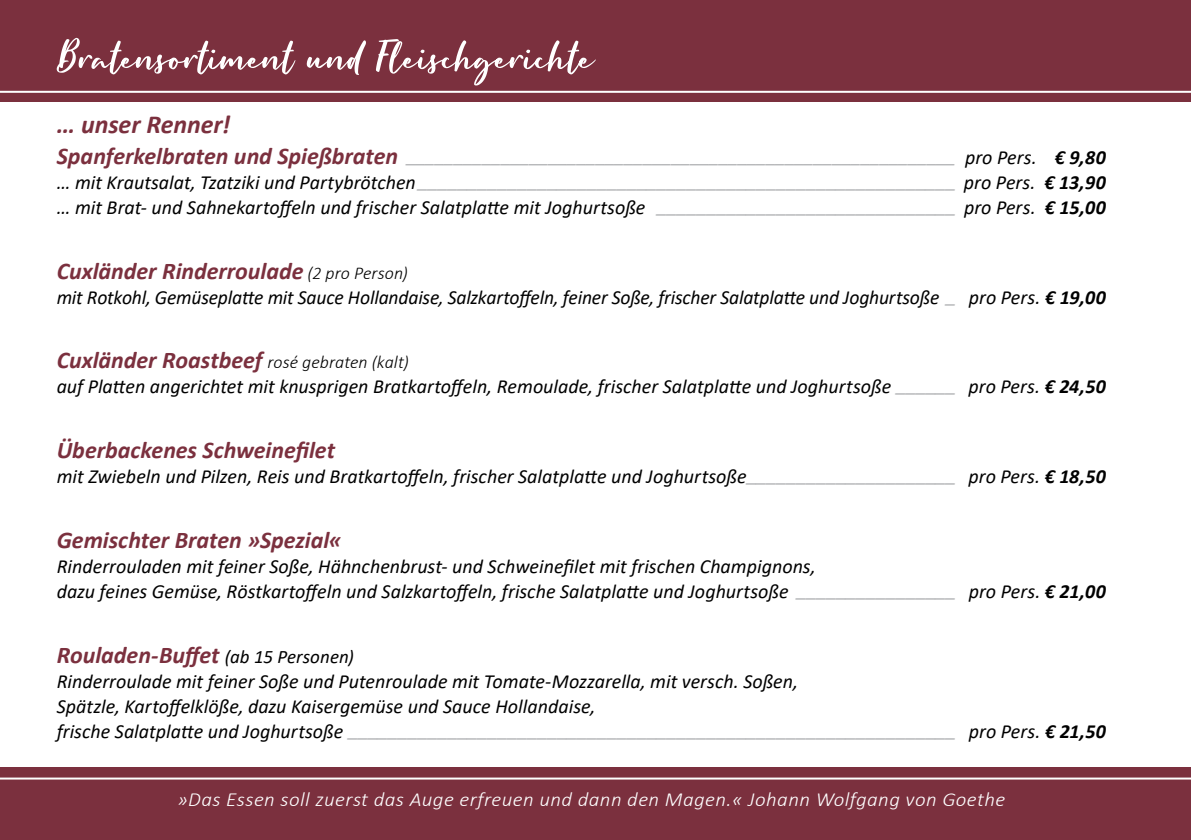
<style>
.page{position:relative;width:1191px;height:840px;background:#fff}
.page>*{position:absolute;margin:0;border:0;box-sizing:border-box;transform-origin:0 0}
.t1{font:italic 700 26px "Calibri";letter-spacing:-.005em;color:#7b303e}
.t2{font:italic 700 24px "Calibri";color:#7b303e}
.t3{font:italic 20px/25px "Calibri";color:#000}
.t4{font:italic 300 20px "Calibri";color:#939598}
.t5{font:italic 300 20px "Calibri";letter-spacing:.02em;color:#fff;scale:1.05 1}
.t6{font:italic 300 19px "Calibri";color:#939598}
.s1{font-weight:700;font-size:24px;color:#7b303e}
.s2{font-weight:400;font-size:20px;color:#000}
.s3{font-weight:700;font-size:20px;color:#000}
.s4{font-weight:300;color:#939598}
.s5{font-weight:700}
.s6{font-weight:300;font-size:18px;color:#000}
.s7{font-weight:400;font-size:19px;color:#000}
.s8{font-weight:400;color:#000}
.s9{font-weight:700;color:#000}
</style>
<div class="page">
<div style="left:0;top:0;width:1191px;height:839px;background:#7b303e"></div>
<hr style="left:0;top:91px;width:1191px;height:2px;background:#fff">
<hr style="left:0;top:777px;width:1191px;height:2px;background:#fff">
<div style="left:0;top:102px;width:1191px;height:663px;background:#fff"></div>
<svg style="left:57px;top:38px;width:539px;height:47px"></svg>
<h1 class="t1" style="left:57px;top:106px;width:175px">… unser Renner!</h1>
<p class="t6" style="left:57px;top:143px;width:1050px"><span class="s1">Spanferkelbraten und Spießbraten</span> __________________________________________________________ <span class="s2">pro Pers.</span> <span class="s3">€ 9,80</span></p>
<p class="t3" style="left:57px;top:166px;width:1050px;line-height:27px">… mit Krautsalat, Tzatziki und Partybrötchen<span class="s4">______________________________________________________</span> pro Pers. <span class="s5">€ 13,90 </span>… mit Brat- und Sahnekartoffeln und frischer Salatplatte mit Joghurtsoße <span class="s4">______________________________</span> pro Pers. <span class="s5">€ 15,00</span></p>
<p class="t2" style="left:57px;top:253px;width:353px">Cuxländer Rinderroulade <span class="s6">(2 pro Person)</span></p>
<p class="t3" style="left:57px;top:283px;width:1050px">mit Rotkohl, Gemüseplatte mit Sauce Hollandaise, Salzkartoffeln, feiner Soße, frischer Salatplatte und Joghurtsoße <span class="s4">_</span> pro Pers. <span class="s5">€ 19,00</span></p>
<p class="t2" style="left:57px;top:343px;width:354px">Cuxländer Roastbeef <span class="s6">rosé gebraten (kalt)</span></p>
<p class="t3" style="left:57px;top:373px;width:1050px">auf Platten angerichtet mit knusprigen Bratkartoffeln, Remoulade, frischer Salatplatte und Joghurtsoße <span class="s4">______</span> pro Pers. <span class="s5">€ 24,50</span></p>
<p class="t2" style="left:57px;top:433px;width:280px">Überbackenes Schweinefilet</p>
<p class="t3" style="left:57px;top:463px;width:1050px">mit Zwiebeln und Pilzen, Reis und Bratkartoffeln, frischer Salatplatte und Joghurtsoße<span class="s4">_____________________</span> pro Pers. <span class="s5">€ 18,50</span></p>
<p class="t2" style="left:57px;top:522px;width:287px">Gemischter Braten »Spezial«</p>
<p class="t3" style="left:57px;top:552px;width:1050px">Rinderrouladen mit feiner Soße, Hähnchenbrust- und Schweinefilet mit frischen Champignons,<br>dazu feines Gemüse, Röstkartoffeln und Salzkartoffeln, frische Salatplatte und Joghurtsoße <span class="s4">________________</span> pro Pers. <span class="s5">€ 21,00</span></p>
<p class="t2" style="left:57px;top:637px;width:299px">Rouladen-Buffet <span class="s7">(ab 15 Personen)</span></p>
<p class="t3" style="left:57px;top:667px;width:743px">Rinderroulade mit feiner Soße und Putenroulade mit Tomate-Mozzarella, mit versch. Soßen,<br>Spätzle, Kartoffelklöße, dazu Kaisergemüse und Sauce Hollandaise,</p>
<p class="t4" style="left:57px;top:716px;width:1050px"><span class="s8">frische Salatplatte und Joghurtsoße</span> _____________________________________________________________ <span class="s8">pro Pers.</span> <span class="s9">€ 21,50</span></p>
<p class="t5" style="left:177px;top:786px;width:790px">»Das Essen soll zuerst das Auge erfreuen und dann den Magen.« Johann Wolfgang von Goethe</p>
</div>
